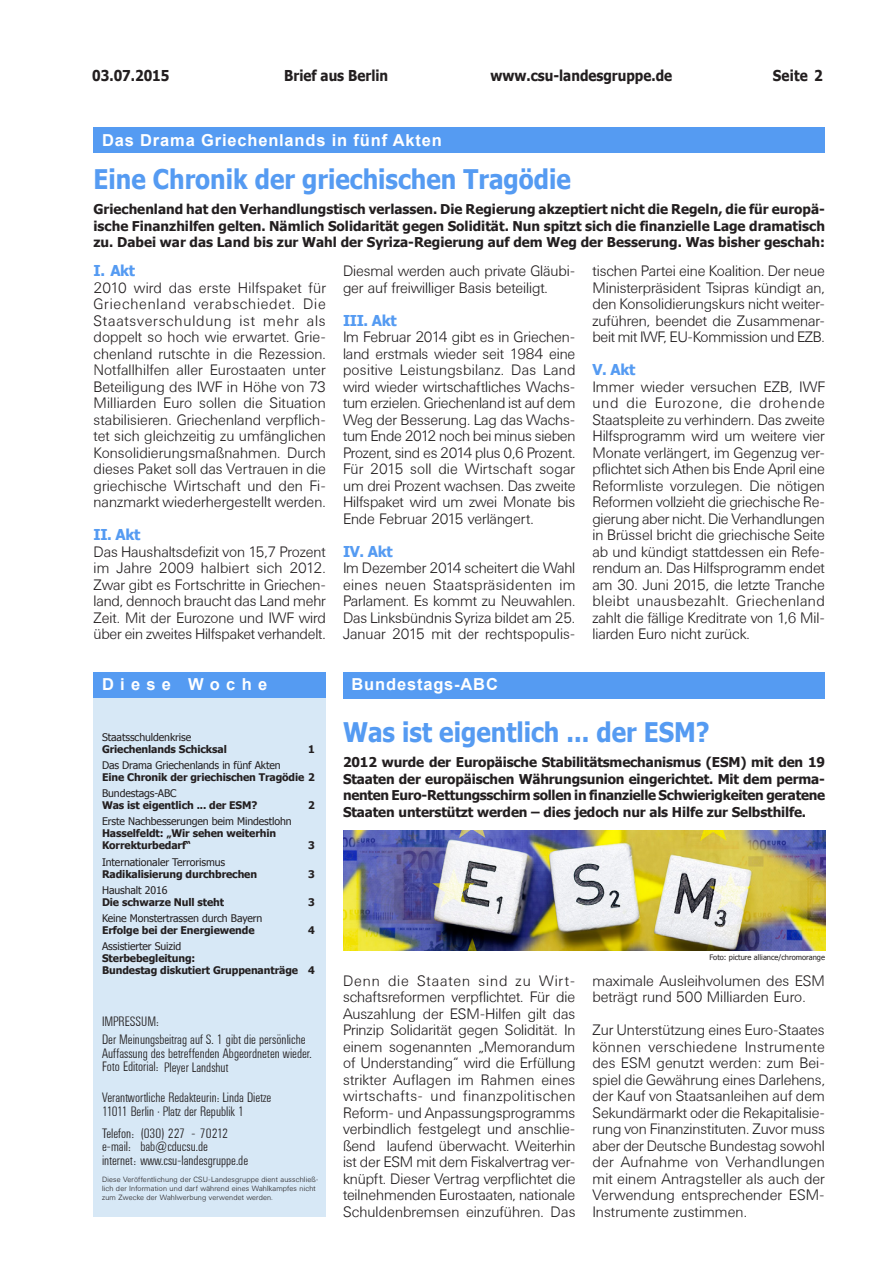
<style>
.page{position:relative;width:893px;height:1263px;background:#fff}
.page>*{position:absolute;margin:0;border:0;box-sizing:border-box;transform-origin:0 0}
._01_BaB_Überschrift{font:700 27px "Tahoma";color:#559bf2;scale:.9 1}
._01_BaB_Überschrift-2{font:700 16.5px "Arial";letter-spacing:.05em;color:#fff}
._08_BaB_Überschrift{font:700 16.5px "Arial";color:#fff}
._04_BaB_Fließtext{font:300 15px/16.5px "Univers BSK";letter-spacing:-.01em;color:#231f20;text-align:justify}
._06_BaB_Nr____Datum{font:700 15px "Tahoma";color:#231f20;scale:.9 1}
._04a_BaB_Zwischenübe{font:700 15px "Tahoma";letter-spacing:-.025em;color:#559bf2}
._03_BaB_Teaser{font:700 13.5px/16.5px "Tahoma";letter-spacing:-.005em;color:#231f20;text-align:justify}
._10_BaB_Impressum{font:300 13.5px/13.5px "Univers Condensed BSK";color:#231f20}
._09_BaB_Inhaltsverze{font:700 10.5px/12px "Tahoma";letter-spacing:-.01em;color:#231f20}
._09_BaB_Inhaltsverze-2{font:10.5px "Tahoma";letter-spacing:-.01em;color:#231f20}
._10a_BaB_Impressum_W{font:300 7.5px/9px "Univers BSK";letter-spacing:.02em;color:#231f20}
._13_BaB_Rechtevermer{font:7.5px "Tahoma";color:#231f20}
</style>
<div class="page">
<div style="left:94px;top:672px;width:232px;height:545px;background:#d7e8f6"></div>
<div style="left:94px;top:672px;width:232px;height:25px;background:#559bf2"></div>
<div style="left:343px;top:672px;width:482px;height:26px;background:#559bf2"></div>
<div style="left:94px;top:128px;width:731px;height:25px;background:#559bf2"></div>
<img style="left:343px;top:831px;width:482px;height:119px">
<p class="_06_BaB_Nr____Datum" style="left:284px;top:65px;width:117px">Brief aus Berlin</p>
<p class="_06_BaB_Nr____Datum" style="left:92px;top:65px;width:87px">03.07.2015</p>
<p class="_06_BaB_Nr____Datum" style="left:490px;top:65px;width:203px">www.csu-landesgruppe.de</p>
<p class="_06_BaB_Nr____Datum" style="left:773px;top:65px;width:57px">Seite 2</p>
<p class="_01_BaB_Überschrift-2" style="left:102px;top:129px;width:341px">Das Drama Griechenlands in fünf Akten</p>
<p class="_01_BaB_Überschrift" style="left:94px;top:160px;width:532px">Eine Chronik der griechischen Tragödie</p>
<p class="_03_BaB_Teaser" style="left:94px;top:200px;width:733px">Griechenland hat den Verhandlungstisch verlassen. Die Regierung akzeptiert nicht die Regeln, die für europä&shy;ische Finanzhilfen gelten. Nämlich Solidarität gegen Solidität. Nun spitzt sich die finanzielle Lage dramatisch zu. Dabei war das Land bis zur Wahl der Syriza-Regierung auf dem Weg der Besserung. Was bisher geschah:</p>
<p class="_04a_BaB_Zwischenübe" style="left:94px;top:260px;width:43px">I. Akt</p>
<p class="_04_BaB_Fließtext" style="left:94px;top:279px;width:234px">2010 wird das erste Hilfspaket für Griechenland verabschiedet. Die Staatsverschuldung ist mehr als doppelt so hoch wie erwartet. Grie&shy;chenland rutschte in die Rezession.<br>Notfallhilfen aller Eurostaaten unter Beteiligung des IWF in Höhe von 73<br>Milliarden Euro sollen die Situation stabilisieren. Griechenland verpflich&shy;tet sich gleichzeitig zu umfänglichen Konsolidierungsmaßnahmen. Durch dieses Paket soll das Vertrauen in die griechische Wirtschaft und den Fi&shy;nanzmarkt wiederhergestellt werden.</p>
<p class="_04a_BaB_Zwischenübe" style="left:94px;top:524px;width:48px">II. Akt</p>
<p class="_04_BaB_Fließtext" style="left:94px;top:543px;width:234px">Das Haushaltsdefizit von 15,7 Prozent im Jahre 2009 halbiert sich 2012.<br>Zwar gibt es Fortschritte in Griechen&shy;land, dennoch braucht das Land mehr Zeit. Mit der Eurozone und IWF wird über ein zweites Hilfspaket verhandelt.</p>
<p class="_08_BaB_Überschrift" style="left:102px;top:673px;width:167px">D i e s e W o c h e</p>
<p class="_09_BaB_Inhaltsverze-2" style="left:102px;top:730px;width:91px">Staatsschuldenkrise</p>
<p class="_09_BaB_Inhaltsverze" style="left:102px;top:742px;width:126px">Griechenlands Schicksal</p>
<p class="_09_BaB_Inhaltsverze" style="left:308px;top:742px;width:8px">1</p>
<p class="_09_BaB_Inhaltsverze-2" style="left:102px;top:758px;width:180px">Das Drama Griechenlands in fünf Akten</p>
<p class="_09_BaB_Inhaltsverze" style="left:102px;top:770px;width:214px">Eine Chronik der griechischen Tragödie 2</p>
<p class="_09_BaB_Inhaltsverze-2" style="left:102px;top:786px;width:76px">Bundestags-ABC</p>
<p class="_09_BaB_Inhaltsverze" style="left:102px;top:798px;width:157px">Was ist eigentlich ... der ESM?</p>
<p class="_09_BaB_Inhaltsverze" style="left:308px;top:798px;width:8px">2</p>
<p class="_09_BaB_Inhaltsverze-2" style="left:102px;top:814px;width:191px">Erste Nachbesserungen beim Mindestlohn</p>
<p class="_09_BaB_Inhaltsverze" style="left:102px;top:827px;width:176px">Hasselfeldt: „Wir sehen weiterhin<br>Korrekturbedarf“</p>
<p class="_09_BaB_Inhaltsverze" style="left:308px;top:839px;width:8px">3</p>
<p class="_09_BaB_Inhaltsverze-2" style="left:102px;top:855px;width:125px">Internationaler Terrorismus</p>
<p class="_09_BaB_Inhaltsverze" style="left:102px;top:867px;width:157px">Radikalisierung durchbrechen</p>
<p class="_09_BaB_Inhaltsverze" style="left:308px;top:867px;width:8px">3</p>
<p class="_09_BaB_Inhaltsverze-2" style="left:102px;top:883px;width:67px">Haushalt 2016</p>
<p class="_09_BaB_Inhaltsverze" style="left:102px;top:895px;width:124px">Die schwarze Null steht</p>
<p class="_09_BaB_Inhaltsverze" style="left:308px;top:895px;width:8px">3</p>
<p class="_09_BaB_Inhaltsverze-2" style="left:102px;top:911px;width:162px">Keine Monstertrassen durch Bayern</p>
<p class="_09_BaB_Inhaltsverze" style="left:102px;top:923px;width:154px">Erfolge bei der Energiewende</p>
<p class="_09_BaB_Inhaltsverze" style="left:308px;top:923px;width:8px">4</p>
<p class="_09_BaB_Inhaltsverze-2" style="left:102px;top:939px;width:81px">Assistierter Suizid</p>
<p class="_09_BaB_Inhaltsverze" style="left:102px;top:952px;width:214px">Sterbebegleitung:<br>Bundestag diskutiert Gruppenanträge 4</p>
<p class="_10_BaB_Impressum" style="left:102px;top:1015px;width:58px">IMPRESSUM:</p>
<p class="_10_BaB_Impressum" style="left:102px;top:1033px;width:211px">Der Meinungsbeitrag auf S. 1 gibt die persönliche<br>Auffassung des betreffenden Abgeordneten wieder.</p>
<p class="_10_BaB_Impressum" style="left:102px;top:1060px;width:128px">Foto Editorial: Pleyer Landshut</p>
<p class="_10_BaB_Impressum" style="left:102px;top:1091px;width:171px">Verantwortliche Redakteurin: Linda Dietze<br>11011 Berlin · Platz der Republik 1</p>
<p class="_10_BaB_Impressum" style="left:102px;top:1127px;width:127px">Telefon: (030) 227 - 70212 e-mail: bab@cducsu.de</p>
<p class="_10_BaB_Impressum" style="left:102px;top:1154px;width:148px">internet: www.csu-landesgruppe.de</p>
<p class="_10a_BaB_Impressum_W" style="left:102px;top:1175px;width:218px">Diese Veröffentlichung der CSU-Landesgruppe dient ausschließ&shy;lich der Information und darf während eines Wahlkampfes nicht zum Zwecke der Wahlwerbung verwendet werden.</p>
<p class="_04_BaB_Fließtext" style="left:343px;top:263px;width:234px">Diesmal werden auch private Gläubi&shy;ger auf freiwilliger Basis beteiligt.</p>
<p class="_04a_BaB_Zwischenübe" style="left:343px;top:310px;width:55px">III. Akt</p>
<p class="_04_BaB_Fließtext" style="left:343px;top:329px;width:234px">Im Februar 2014 gibt es in Griechen&shy;land erstmals wieder seit 1984 eine positive Leistungsbilanz. Das Land wird wieder wirtschaftliches Wachs&shy;tum erzielen. Griechenland ist auf dem Weg der Besserung. Lag das Wachs&shy;tum Ende 2012 noch bei minus sieben Prozent, sind es 2014 plus 0,6 Prozent.<br>Für 2015 soll die Wirtschaft sogar um drei Prozent wachsen. Das zweite Hilfspaket wird um zwei Monate bis Ende Februar 2015 verlängert.</p>
<p class="_04a_BaB_Zwischenübe" style="left:343px;top:541px;width:51px">IV. Akt</p>
<p class="_04_BaB_Fließtext" style="left:343px;top:560px;width:234px">Im Dezember 2014 scheitert die Wahl eines neuen Staatspräsidenten im Parlament. Es kommt zu Neuwahlen.<br>Das Linksbündnis Syriza bildet am 25.<br>Januar 2015 mit der rechtspopulis-</p>
<p class="_01_BaB_Überschrift-2" style="left:352px;top:673px;width:148px">Bundestags-ABC</p>
<p class="_04_BaB_Fließtext" style="left:592px;top:263px;width:234px">tischen Partei eine Koalition. Der neue Ministerpräsident Tsipras kündigt an, den Konsolidierungskurs nicht weiter&shy;zuführen, beendet die Zusammenar&shy;beit mit IWF, EU-Kommission und EZB.</p>
<p class="_04a_BaB_Zwischenübe" style="left:592px;top:359px;width:44px">V. Akt</p>
<p class="_04_BaB_Fließtext" style="left:592px;top:378px;width:234px">Immer wieder versuchen EZB, IWF und die Eurozone, die drohende Staatspleite zu verhindern. Das zweite Hilfsprogramm wird um weitere vier Monate verlängert, im Gegenzug ver&shy;pflichtet sich Athen bis Ende April eine Reformliste vorzulegen. Die nötigen Reformen vollzieht die griechische Re&shy;gierung aber nicht. Die Verhandlungen in Brüssel bricht die griechische Seite ab und kündigt stattdessen ein Refe&shy;rendum an. Das Hilfsprogramm endet am 30. Juni 2015, die letzte Tranche bleibt unausbezahlt. Griechenland zahlt die fällige Kreditrate von 1,6 Mil&shy;liarden Euro nicht zurück.</p>
<p class="_01_BaB_Überschrift" style="left:343px;top:713px;width:409px">Was ist eigentlich ... der ESM?</p>
<p class="_03_BaB_Teaser" style="left:343px;top:753px;width:484px">2012 wurde der Europäische Stabilitätsmechanismus (ESM) mit den 19<br>Staaten der europäischen Währungsunion eingerichtet. Mit dem perma&shy;nenten Euro-Rettungsschirm sollen in finanzielle Schwierigkeiten geratene Staaten unterstützt werden – dies jedoch nur als Hilfe zur Selbsthilfe.</p>
<p class="_13_BaB_Rechtevermer" style="left:709px;top:952px;width:117px">Foto: picture alliance/chromorange</p>
<p class="_04_BaB_Fließtext" style="left:343px;top:972px;width:234px">Denn die Staaten sind zu Wirt&shy;schaftsreformen verpflichtet. Für die Auszahlung der ESM-Hilfen gilt das Prinzip Solidarität gegen Solidität. In einem sogenannten „Memorandum of Understanding“ wird die Erfüllung strikter Auflagen im Rahmen eines wirtschafts- und finanzpolitischen Reform- und Anpassungsprogramms verbindlich festgelegt und anschlie&shy;ßend laufend überwacht. Weiterhin ist der ESM mit dem Fiskalvertrag ver&shy;knüpft. Dieser Vertrag verpflichtet die teilnehmenden Eurostaaten, nationale Schuldenbremsen einzuführen. Das</p>
<p class="_04_BaB_Fließtext" style="left:592px;top:972px;width:234px">maximale Ausleihvolumen des ESM beträgt rund 500 Milliarden Euro.</p>
<p class="_04_BaB_Fließtext" style="left:592px;top:1022px;width:234px">Zur Unterstützung eines Euro-Staates können verschiedene Instrumente des ESM genutzt werden: zum Bei&shy;spiel die Gewährung eines Darlehens, der Kauf von Staatsanleihen auf dem Sekundärmarkt oder die Rekapitalisie&shy;rung von Finanzinstituten. Zuvor muss aber der Deutsche Bundestag sowohl der Aufnahme von Verhandlungen mit einem Antragsteller als auch der Verwendung entsprechender ESM-Instrumente zustimmen.</p>
</div>
